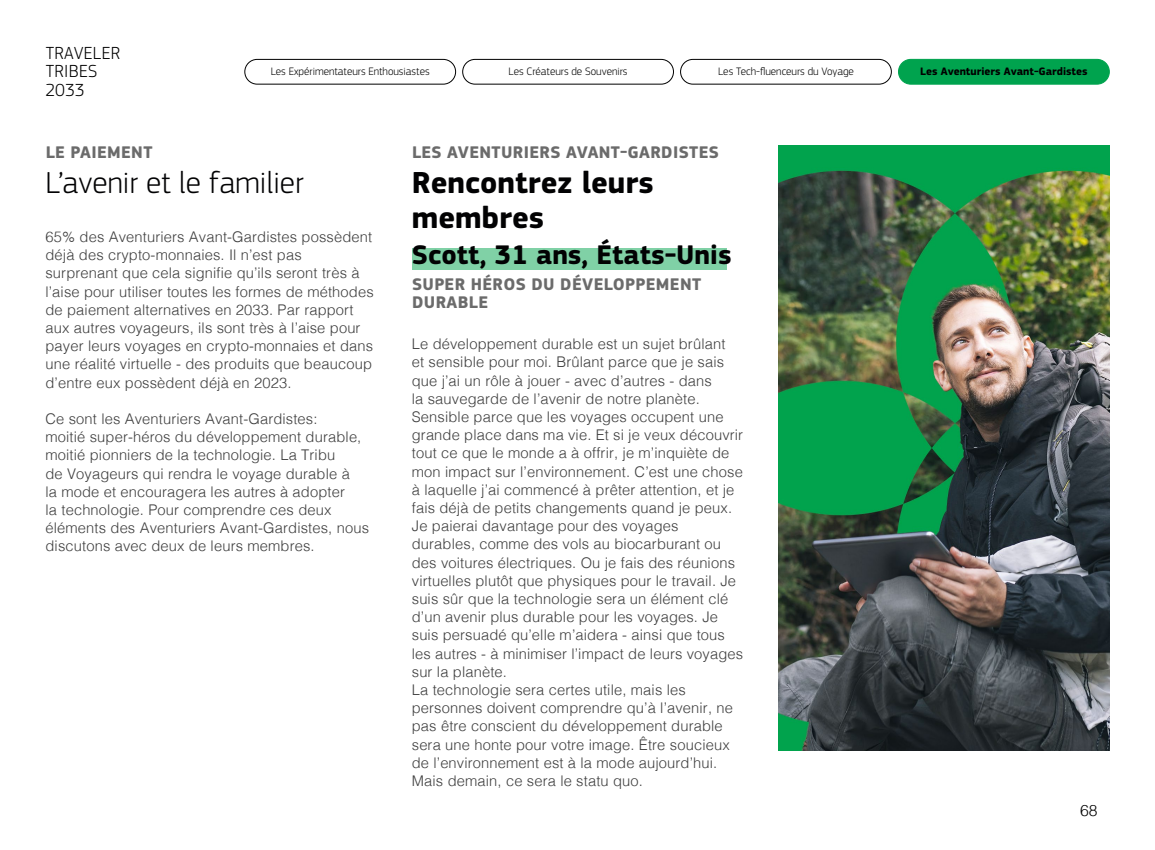
<style>
.page{position:relative;width:1155px;height:850px;background:#fff}
.page>*{position:absolute;margin:0;border:0;box-sizing:border-box;transform-origin:0 0}
.t1{font:700 31.5px/35px "Amadeus";color:#020203}
.t2{font:300 31.5px "Amadeus";color:#020203}
.t3{font:700 28px "Amadeus";color:#020203}
.t4{font:300 18.2px/18.2px "Amadeus";letter-spacing:.02em;color:#000}
.t5{font:700 17.5px/17.5px "Amadeus";letter-spacing:.02em;color:#6b6b6b}
.t6{font:300 15.75px "Helvetica";color:#000}
.t7{font:300 14.7px/18.2px "Helvetica";letter-spacing:.01em;color:#3d3d3d}
.t8{font:300 11.2px "Amadeus";color:#000}
.t9{font:700 11.2px "Amadeus";color:#000}
</style>
<div class="page">
<div style="left:412px;top:249px;width:315px;height:21px;background:#80d1a6"></div>
<img style="left:778px;top:145px;width:332px;height:605px">
<div style="left:899px;top:59px;width:210px;height:25px;background:#00a34e;border-radius:12px"></div>
<div style="left:898px;top:59px;width:212px;height:26px;border:1px solid #00a34e;border-radius:12px"></div>
<div style="left:680px;top:59px;width:212px;height:25px;border:1px solid #000;border-radius:12px"></div>
<div style="left:463px;top:59px;width:211px;height:25px;border:1px solid #000;border-radius:12px"></div>
<div style="left:245px;top:59px;width:211px;height:25px;border:1px solid #000;border-radius:12px"></div>
<p class="t4" style="left:45px;top:44px;width:76px">TRAVELER<br>TRIBES<br>2033</p>
<p class="t8" style="left:271px;top:65px;width:161px">Les Expérimentateurs Enthousiastes</p>
<p class="t8" style="left:509px;top:65px;width:121px">Les Créateurs de Souvenirs</p>
<p class="t8" style="left:718px;top:65px;width:137px">Les Tech-fluenceurs du Voyage</p>
<p class="t9" style="left:920px;top:65px;width:169px">Les Aventuriers Avant-Gardistes</p>
<p class="t5" style="left:46px;top:144px;width:108px">LE PAIEMENT</p>
<h1 class="t2" style="left:46px;top:164px;width:260px">L’avenir et le familier</h1>
<p class="t7" style="left:46px;top:226px;width:330px">65% des Aventuriers Avant-Gardistes possèdent déjà des crypto-monnaies. Il n’est pas surprenant que cela signifie qu’ils seront très à l’aise pour utiliser toutes les formes de méthodes de paiement alternatives en 2033. Par rapport aux autres voyageurs, ils sont très à l’aise pour payer leurs voyages en crypto-monnaies et dans une réalité virtuelle - des produits que beaucoup d’entre eux possèdent déjà en 2023.</p>
<p class="t7" style="left:46px;top:408px;width:325px">Ce sont les Aventuriers Avant-Gardistes:<br>moitié super-héros du développement durable, moitié pionniers de la technologie. La Tribu<br>de Voyageurs qui rendra le voyage durable à<br>la mode et encouragera les autres à adopter<br>la technologie. Pour comprendre ces deux éléments des Aventuriers Avant-Gardistes, nous discutons avec deux de leurs membres.</p>
<p class="t5" style="left:412px;top:144px;width:309px">LES AVENTURIERS AVANT-GARDISTES</p>
<h1 class="t1" style="left:412px;top:166px;width:243px">Rencontrez leurs membres</h1>
<h2 class="t3" style="left:412px;top:238px;width:321px">Scott, 31 ans, États-Unis</h2>
<p class="t5" style="left:412px;top:276px;width:291px">SUPER HÉROS DU DÉVELOPPEMENT<br>DURABLE</p>
<p class="t7" style="left:412px;top:334px;width:333px">Le développement durable est un sujet brûlant<br>et sensible pour moi. Brûlant parce que je sais que j’ai un rôle à jouer - avec d’autres - dans<br>la sauvegarde de l’avenir de notre planète.<br>Sensible parce que les voyages occupent une grande place dans ma vie. Et si je veux découvrir tout ce que le monde a à offrir, je m’inquiète de mon impact sur l’environnement. C’est une chose à laquelle j’ai commencé à prêter attention, et je fais déjà de petits changements quand je peux.<br>Je paierai davantage pour des voyages durables, comme des vols au biocarburant ou des voitures électriques. Ou je fais des réunions virtuelles plutôt que physiques pour le travail. Je suis sûr que la technologie sera un élément clé d’un avenir plus durable pour les voyages. Je suis persuadé qu’elle m’aidera - ainsi que tous les autres - à minimiser l’impact de leurs voyages sur la planète.<br>La technologie sera certes utile, mais les personnes doivent comprendre qu’à l’avenir, ne pas être conscient du développement durable sera une honte pour votre image. Être soucieux de l’environnement est à la mode aujourd’hui.<br>Mais demain, ce sera le statu quo.</p>
<p class="t6" style="left:1080px;top:796px;width:19px">68</p>
</div>
